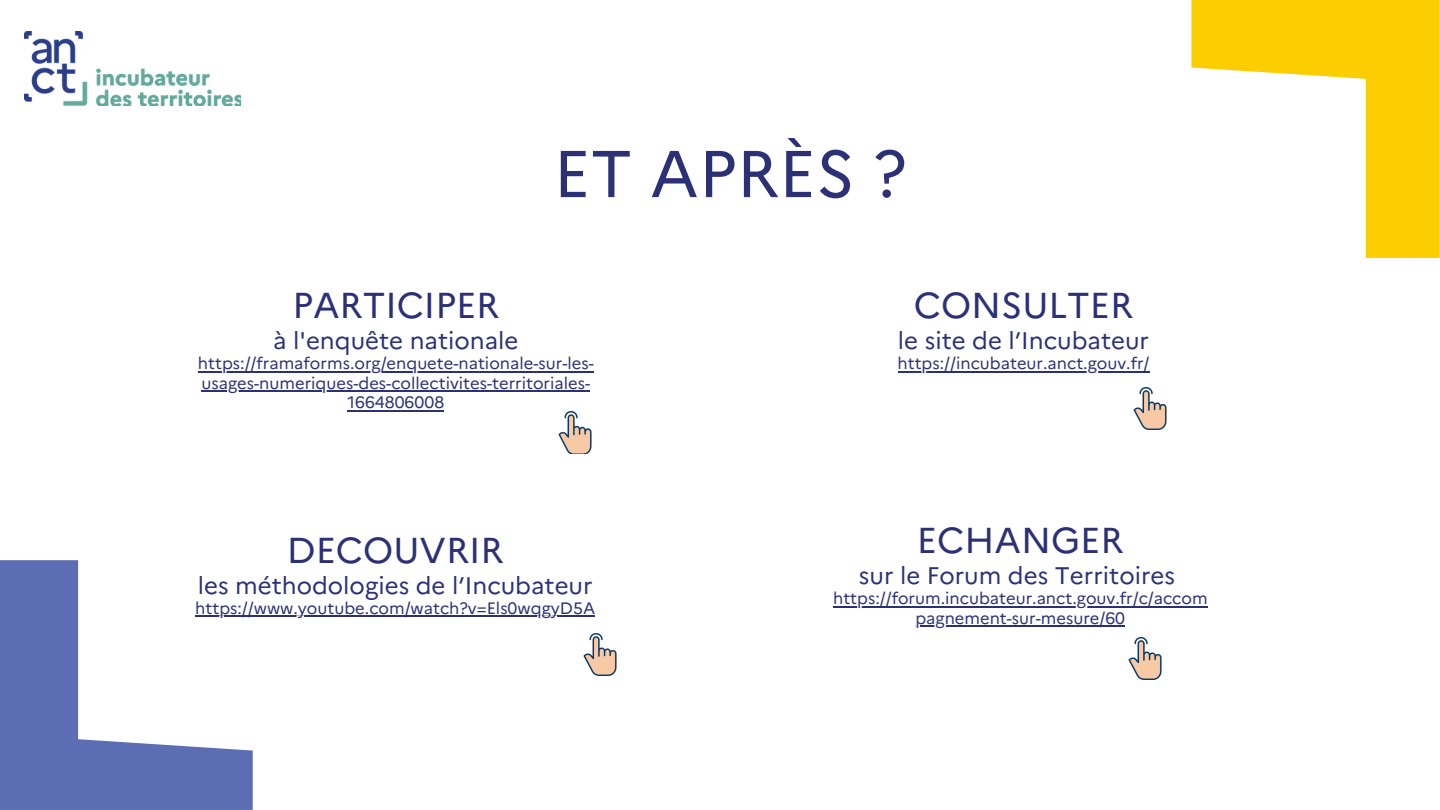
<style>
.page{position:relative;width:1440px;height:810px;background:#fff}
.page>*{position:absolute;margin:0;border:0;box-sizing:border-box;transform-origin:0 0}
.t1{font:66px "Marianne";color:#2c3176}
.t2{font:36px "Marianne";color:#2c3176}
.t3{font:24px "Marianne";color:#2c3176}
.t4{font:16.5px/19.5px "Marianne";color:#2c3176;text-align:center}
</style>
<div class="page">
<hr style="left:898px;top:371px;width:252px;height:1px;background:#2c3176">
<hr style="left:198px;top:371px;width:396px;height:1px;background:#2c3176">
<hr style="left:202px;top:390px;width:388px;height:2px;background:#2c3176">
<hr style="left:348px;top:410px;width:96px;height:1px;background:#2c3176">
<hr style="left:833px;top:606px;width:374px;height:1px;background:#2c3176">
<hr style="left:915px;top:625px;width:210px;height:2px;background:#2c3176">
<img style="left:1128px;top:637px;width:34px;height:42px">
<img style="left:1133px;top:387px;width:34px;height:42px">
<img style="left:558px;top:411px;width:34px;height:42px">
<hr style="left:195px;top:616px;width:400px;height:1px;background:#2c3176">
<img style="left:583px;top:633px;width:34px;height:42px">
<svg style="left:1191px;top:0;width:249px;height:258px"></svg>
<svg style="left:0;top:560px;width:253px;height:250px"></svg>
<img style="left:25px;top:32px;width:216px;height:74px">
<h1 class="t1" style="left:553px;top:122px;width:354px">ET APRÈS ?</h1>
<h2 class="t2" style="left:292px;top:278px;width:208px">PARTICIPER</h2>
<h3 class="t3" style="left:273px;top:322px;width:247px">à l'enquête nationale</h3>
<p class="t4" style="left:198px;top:352px;width:397px">https://framaforms.org/enquete-nationale-sur-les&shy;usages-numeriques-des-collectivites-territoriales-<br>1664806008</p>
<h2 class="t2" style="left:287px;top:522px;width:218px">DECOUVRIR</h2>
<h3 class="t3" style="left:198px;top:567px;width:396px">les méthodologies de l’Incubateur</h3>
<p class="t4" style="left:195px;top:597px;width:401px">https://www.youtube.com/watch?v=Els0wqgyD5A</p>
<h2 class="t2" style="left:914px;top:278px;width:221px">CONSULTER</h2>
<h3 class="t3" style="left:898px;top:322px;width:253px">le site de l’Incubateur</h3>
<p class="t4" style="left:898px;top:352px;width:253px">https://incubateur.anct.gouv.fr/</p>
<h2 class="t2" style="left:917px;top:513px;width:208px">ECHANGER</h2>
<h3 class="t3" style="left:859px;top:557px;width:318px">sur le Forum des Territoires</h3>
<p class="t4" style="left:833px;top:587px;width:376px">https://forum.incubateur.anct.gouv.fr/c/accom pagnement-sur-mesure/60</p>
</div>
